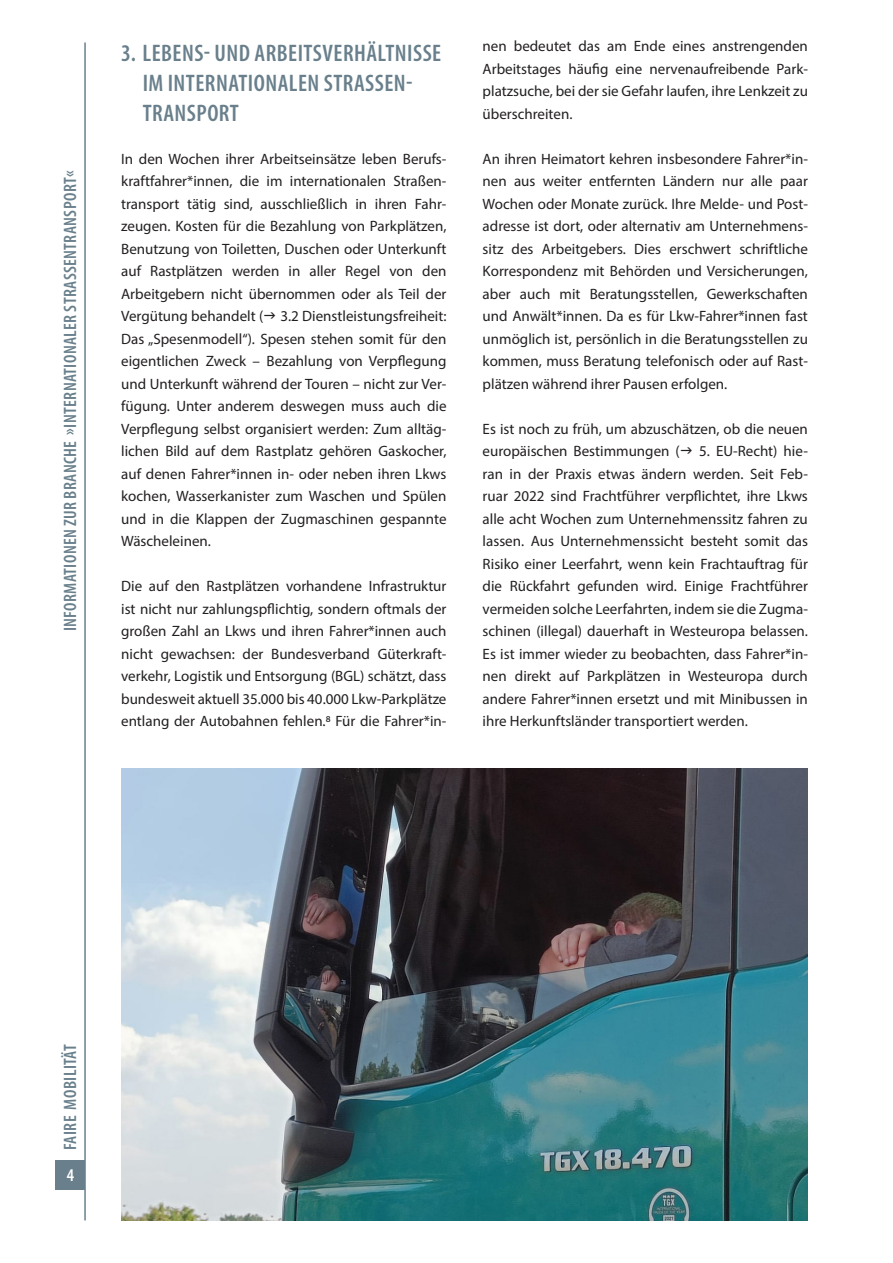
<style>
.page{position:relative;width:893px;height:1263px;background:#fff}
.page>*{position:absolute;margin:0;border:0;box-sizing:border-box;transform-origin:0 0}
._002_ZÜ_01{font:600 condensed 24px/30px "Myriad Pro";letter-spacing:.02em;color:#69808c}
.t1{font:600 condensed 18px "Myriad Pro";letter-spacing:.02em;color:#69808c}
.t2{font:600 condensed 18px "Myriad Pro";color:#fff}
._001_Brottext_01{font:15px/22.5px "Myriad Pro";color:#231f20;text-align:justify}
</style>
<div class="page">
<hr style="left:84px;top:43px;width:2px;height:1177px;background:#69808c">
<div style="left:55px;top:1160px;width:30px;height:29px;background:#69808c"></div>
<img style="left:121px;top:769px;width:687px;height:451px">
<p class="t1" style="left:59px;top:631px;width:462px;rotate:-90deg">INFORMATIONEN ZUR BRANCHE »INTERNATIONALER STRASSENTRANSPORT«</p>
<p class="_002_ZÜ_01" style="left:143px;top:37px;width:300px;text-indent:-21px">3. LEBENS- UND ARBEITSVERHÄLTNISSE<br>IM INTERNATIONALEN STRASSEN-<br>TRANSPORT</p>
<p class="_001_Brottext_01" style="left:121px;top:147px;width:327px">In den Wochen ihrer Arbeitseinsätze leben Berufs&shy;kraftfahrer*innen, die im internationalen Straßen&shy;transport tätig sind, ausschließlich in ihren Fahr&shy;zeugen. Kosten für die Bezahlung von Parkplätzen, Benutzung von Toiletten, Duschen oder Unterkunft auf Rastplätzen werden in aller Regel von den Arbeitgebern nicht übernommen oder als Teil der Vergütung behandelt ( 3.2 Dienstleistungsfreiheit:<br>Das „Spesenmodell“). Spesen stehen somit für den eigentlichen Zweck – Bezahlung von Verpflegung und Unterkunft während der Touren – nicht zur Ver&shy;fügung. Unter anderem deswegen muss auch die Verpflegung selbst organisiert werden: Zum alltäg&shy;lichen Bild auf dem Rastplatz gehören Gaskocher, auf denen Fahrer*innen in- oder neben ihren Lkws kochen, Wasserkanister zum Waschen und Spülen und in die Klappen der Zugmaschinen gespannte Wäscheleinen.</p>
<p class="_001_Brottext_01" style="left:121px;top:575px;width:327px">Die auf den Rastplätzen vorhandene Infrastruktur ist nicht nur zahlungspflichtig, sondern oftmals der großen Zahl an Lkws und ihren Fahrer*innen auch nicht gewachsen: der Bundesverband Güterkraft&shy;verkehr, Logistik und Entsorgung (BGL) schätzt, dass bundesweit aktuell 35.000 bis 40.000 Lkw-Parkplätze entlang der Autobahnen fehlen.8 Für die Fahrer*in-</p>
<p class="_001_Brottext_01" style="left:483px;top:35px;width:327px">nen bedeutet das am Ende eines anstrengenden Arbeitstages häufig eine nervenaufreibende Park&shy;platzsuche, bei der sie Gefahr laufen, ihre Lenkzeit zu überschreiten.</p>
<p class="_001_Brottext_01" style="left:483px;top:147px;width:327px">An ihren Heimatort kehren insbesondere Fahrer*in&shy;nen aus weiter entfernten Ländern nur alle paar Wochen oder Monate zurück. Ihre Melde- und Post&shy;adresse ist dort, oder alternativ am Unternehmens&shy;sitz des Arbeitgebers. Dies erschwert schriftliche Korrespondenz mit Behörden und Versicherungen, aber auch mit Beratungsstellen, Gewerkschaften und Anwält*innen. Da es für Lkw-Fahrer*innen fast unmöglich ist, persönlich in die Beratungsstellen zu kommen, muss Beratung telefonisch oder auf Rast&shy;plätzen während ihrer Pausen erfolgen.</p>
<p class="_001_Brottext_01" style="left:483px;top:417px;width:327px">Es ist noch zu früh, um abzuschätzen, ob die neuen europäischen Bestimmungen (</p>
<p class="_001_Brottext_01" style="left:483px;top:440px;width:327px;text-indent:217px">5. EU-Recht) hie&shy;ran in der Praxis etwas ändern werden. Seit Feb&shy;ruar 2022 sind Frachtführer verpflichtet, ihre Lkws alle acht Wochen zum Unternehmenssitz fahren zu lassen. Aus Unternehmenssicht besteht somit das Risiko einer Leerfahrt, wenn kein Frachtauftrag für die Rückfahrt gefunden wird. Einige Frachtführer vermeiden solche Leerfahrten, indem sie die Zugma&shy;schinen (illegal) dauerhaft in Westeuropa belassen.<br>Es ist immer wieder zu beobachten, dass Fahrer*in&shy;nen direkt auf Parkplätzen in Westeuropa durch andere Fahrer*innen ersetzt und mit Minibussen in ihre Herkunftsländer transportiert werden.</p>
<p class="t1" style="left:59px;top:1150px;width:107px;rotate:-90deg">FAIRE MOBILITÄT</p>
<p class="t2" style="left:67px;top:1164px;width:9px">4</p>
</div>
